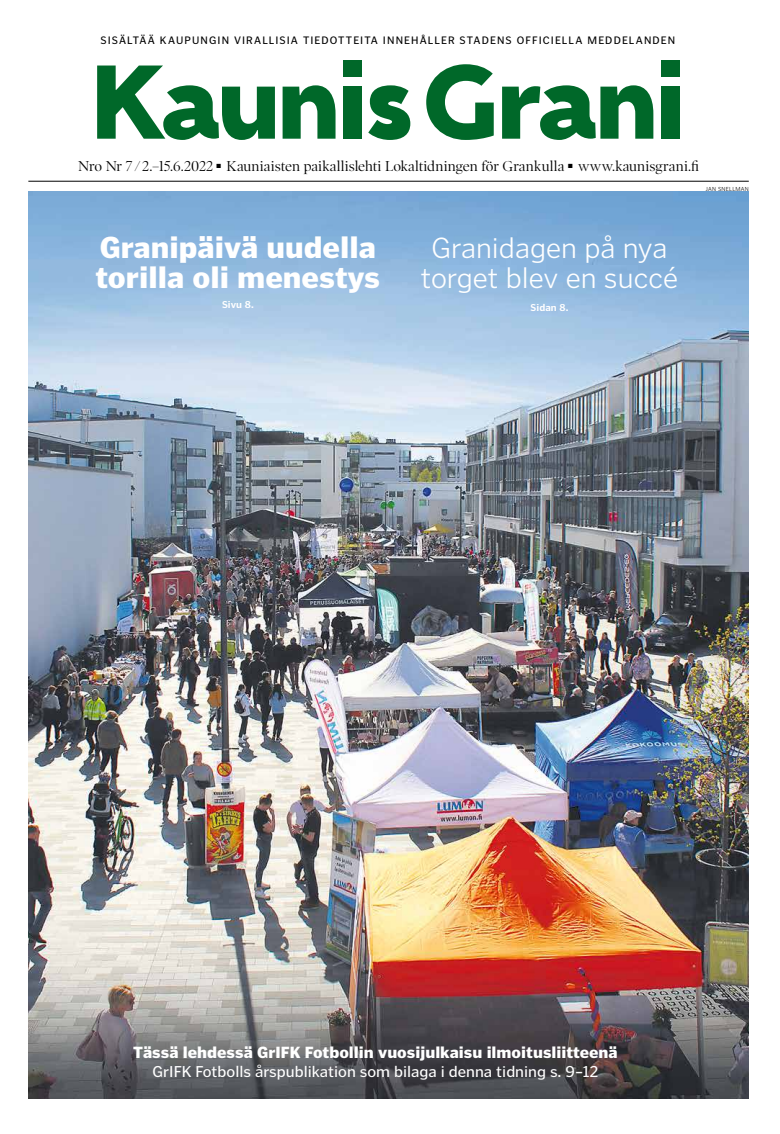
<style>
.page{position:relative;width:780px;height:1134px;background:#fff}
.page>*{position:absolute;margin:0;border:0;box-sizing:border-box;transform-origin:0 0}
.t1{font:900 30px/30px "Poynter Gothic Text";color:#fff}
.t2{font:300 30px/30px "Poynter Gothic Text";color:#fff;text-align:center}
.t3{font:900 16px "Poynter Gothic Text";color:#fff}
.t4{font:16px "Poynter Gothic Text";color:#fff}
.t5{font:14.4px "Poynter OS Disp";letter-spacing:.005em;color:#000}
.t6{font:11px "Poynter Gothic Text";letter-spacing:.1em;color:#000}
.t7{font:700 10px "Poynter Gothic Text";color:#fff}
.t8{font:300 6px "Poynter Gothic Text";letter-spacing:.04em;color:#000}
</style>
<div class="page">
<hr style="left:28px;top:181px;width:720px;height:1px;background:#000">
<svg style="left:426px;top:64px;width:67px;height:76px"></svg>
<svg style="left:502px;top:85px;width:151px;height:55px"></svg>
<div style="left:661px;top:60px;width:18px;height:16px;background:#006829"></div>
<div style="left:661px;top:87px;width:18px;height:52px;background:#006829"></div>
<svg style="left:368px;top:85px;width:42px;height:55px"></svg>
<svg style="left:282px;top:85px;width:53px;height:54px"></svg>
<div style="left:344px;top:60px;width:18px;height:16px;background:#006829"></div>
<svg style="left:97px;top:66px;width:178px;height:74px"></svg>
<div style="left:344px;top:87px;width:18px;height:52px;background:#006829"></div>
<img style="left:28px;top:191px;width:720px;height:907px">
<p class="t6" style="left:100px;top:34px;width:576px">SISÄLTÄÄ KAUPUNGIN VIRALLISIA TIEDOTTEITA INNEHÅLLER STADENS OFFICIELLA MEDDELANDEN</p>
<p class="t5" style="left:78px;top:158px;width:622px">Nro Nr 7 / 2.–15.6.2022 ■ Kauniaisten paikallislehti Lokaltidningen för Grankulla ■ www.kaunisgrani.fi</p>
<h1 class="t1" style="left:95px;top:232px;width:286px">Granipäivä uudella torilla oli menestys</h1>
<p class="t7" style="left:222px;top:299px;width:33px">Sivu 8.</p>
<h1 class="t2" style="left:420px;top:232px;width:259px">Granidagen på nya torget blev en succé</h1>
<p class="t7" style="left:530px;top:302px;width:39px">Sidan 8.</p>
<p class="t8" style="left:705px;top:185px;width:44px">JAN SNELLMAN</p>
<p class="t3" style="left:133px;top:1043px;width:486px">Tässä lehdessä GrIFK Fotbollin vuosijulkaisu ilmoitusliitteenä</p>
<p class="t4" style="left:152px;top:1062px;width:447px">GrIFK Fotbolls årspublikation som bilaga i denna tidning s. 9–12</p>
</div>
